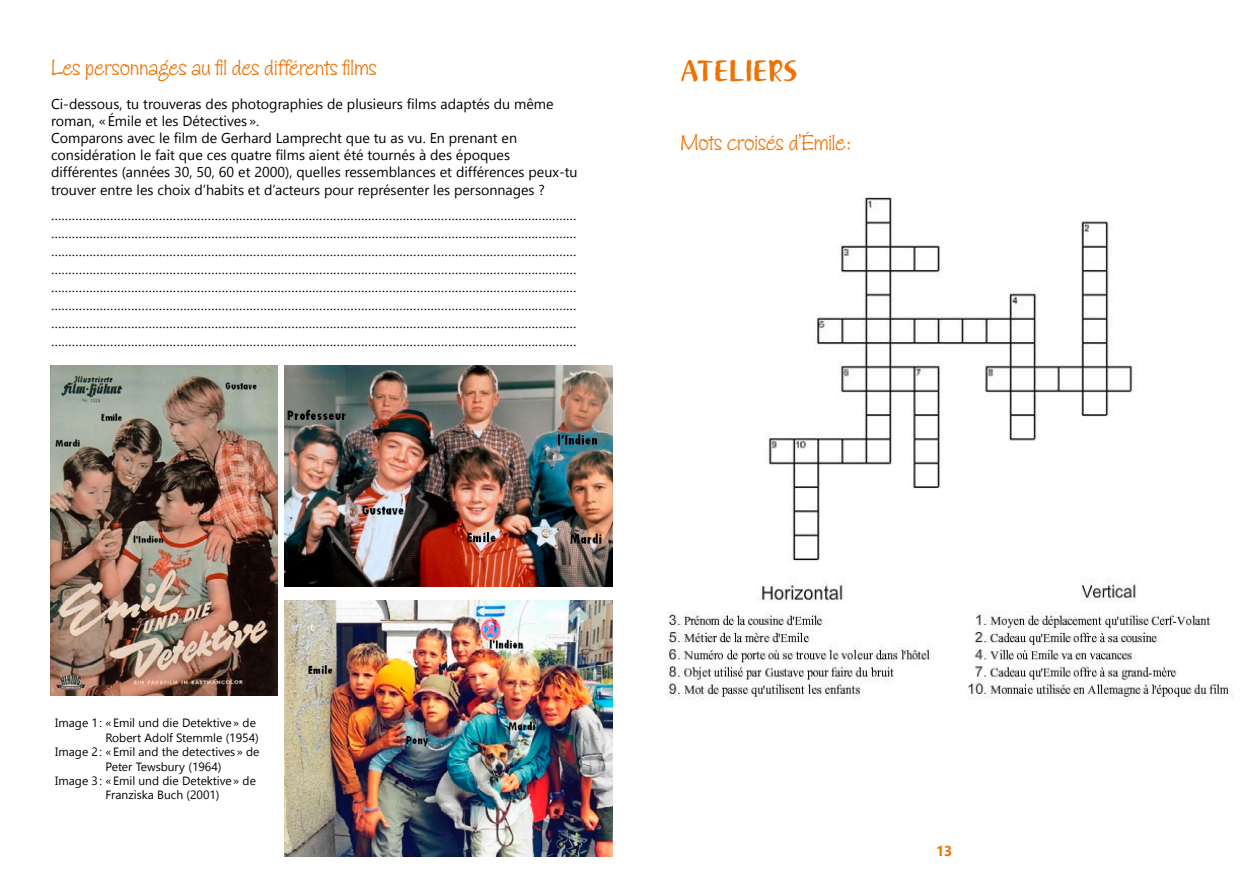
<style>
.page{position:relative;width:1259px;height:893px;background:#fff}
.page>*{position:absolute;margin:0;border:0;box-sizing:border-box;transform-origin:0 0}
.t1{font:30px "Khaki Std 1";color:#ee7203}
.t2{font:22.5px "Zipty Do Std";color:#ee7203}
.t3{font:14.25px/18px "Gadugi";color:#000}
.t4{font:700 14.25px "Gadugi";color:#ee7203}
.t5{font:12px "Gadugi";color:#000}
</style>
<div class="page">
<img style="left:667px;top:197px;width:568px;height:503px">
<img style="left:285px;top:366px;width:327px;height:220px">
<img style="left:51px;top:366px;width:226px;height:329px">
<img style="left:285px;top:601px;width:327px;height:255px">
<h2 class="t2" style="left:51px;top:54px;width:327px">Les personnages au fil des différents films</h2>
<p class="t3" style="left:51px;top:95px;width:528px;line-height:17.1px">Ci-dessous, tu trouveras des photographies de plusieurs films adaptés du même roman, «Émile et les Détectives».<br>Comparons avec le film de Gerhard Lamprecht que tu as vu. En prenant en considération le fait que ces quatre films aient été tournés à des époques différentes (années 30, 50, 60 et 2000), quelles ressemblances et différences peux-tu trouver entre les choix d’habits et d’acteurs pour représenter les personnages ?</p>
<p class="t3" style="left:51px;top:206px;width:527px;text-align:justify">………………………………………………………………………………………………………………………….………… ………………………………………………………………………………………………………………………….………… ………………………………………………………………………………………………………………………….………… ………………………………………………………………………………………………………………………….………… ………………………………………………………………………………………………………………………….………… ………………………………………………………………………………………………………………………….………… ………………………………………………………………………………………………………………………….………… ………………………………………………………………………………………………………………………….…………</p>
<h1 class="t1" style="left:680px;top:53px;width:118px">ATELIERS</h1>
<h2 class="t2" style="left:680px;top:129px;width:171px">Mots croisés d’Émile:</h2>
<p class="t5" style="left:55px;top:716px;width:202px">Image 1: «Emil und die Detektive» de</p>
<p class="t5" style="left:105px;top:730px;width:155px">Robert Adolf Stemmle (1954)</p>
<p class="t5" style="left:55px;top:745px;width:206px">Image 2: «Emil and the detectives» de</p>
<p class="t5" style="left:105px;top:759px;width:118px">Peter Tewsbury (1964)</p>
<p class="t5" style="left:55px;top:773px;width:202px">Image 3: «Emil und die Detektive» de</p>
<p class="t5" style="left:105px;top:788px;width:116px">Franziska Buch (2001)</p>
<p class="t4" style="left:936px;top:842px;width:18px">13</p>
</div>
